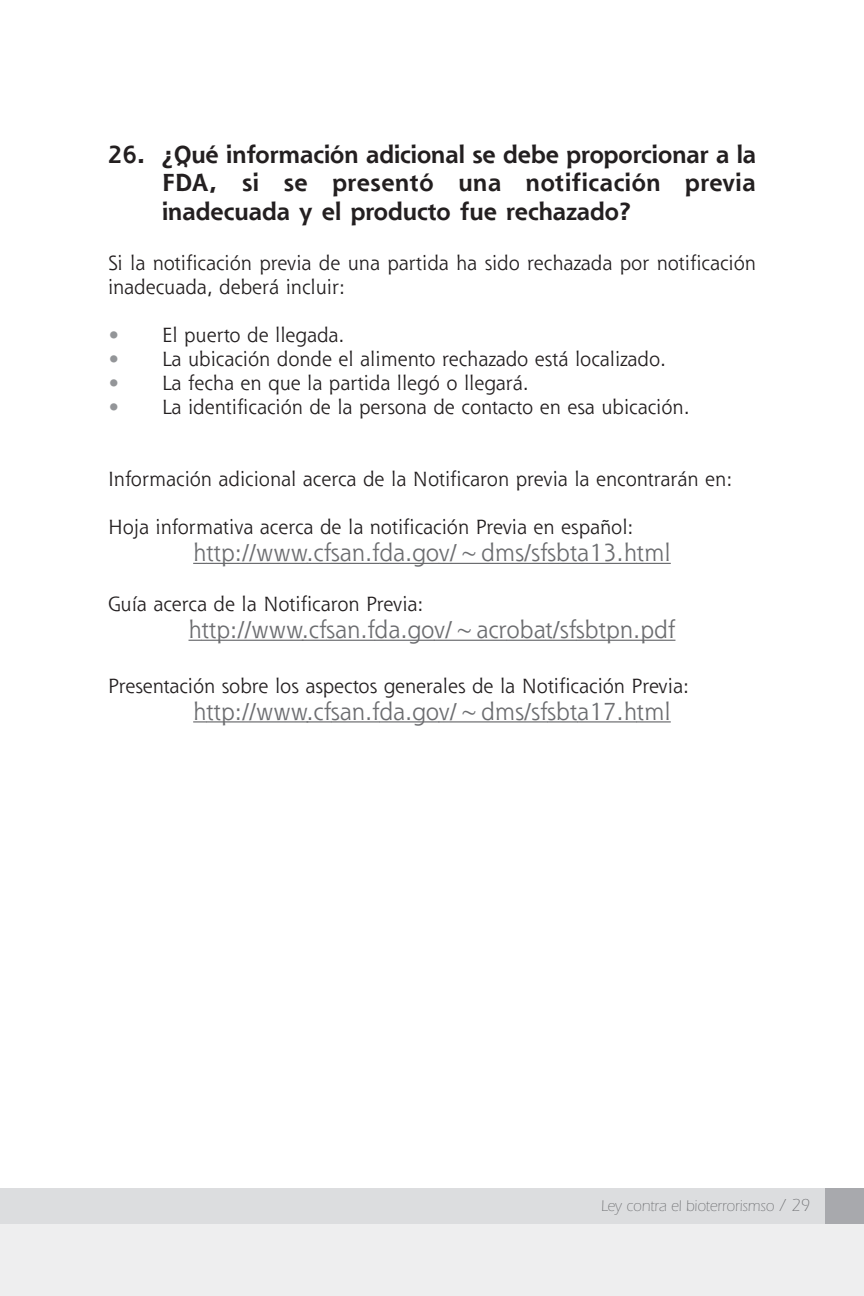
<style>
.page{position:relative;width:864px;height:1296px;background:#fff}
.page>*{position:absolute;margin:0;border:0;box-sizing:border-box;transform-origin:0 0}
.t1{font:24px "Shannon";color:#6c6d70}
.t2{font:700 24px/28.8px "Shannon";color:#231f20;text-align:justify}
.t3{font:20px/24px "Shannon";color:#231f20}
.t4{font:300 16px "Itc Eras";color:#6c6d70;scale:.95 1}
.s1{color:#939598}
.s2{font-size:18px}
</style>
<div class="page">
<div style="left:0;top:1209px;width:864px;height:87px;background:#eeeeef"></div>
<svg style="left:193px;top:563px;width:13px;height:1px"></svg>
<hr style="left:206px;top:563px;width:102px;height:1px;background:#6c6d70">
<svg style="left:308px;top:563px;width:23px;height:1px"></svg>
<hr style="left:331px;top:563px;width:49px;height:1px;background:#6c6d70">
<hr style="left:379px;top:563px;width:60px;height:1px;background:#6c6d70">
<hr style="left:438px;top:563px;width:110px;height:1px;background:#6c6d70">
<hr style="left:547px;top:563px;width:30px;height:1px;background:#6c6d70">
<hr style="left:577px;top:563px;width:60px;height:1px;background:#6c6d70">
<hr style="left:637px;top:563px;width:34px;height:1px;background:#6c6d70">
<svg style="left:189px;top:640px;width:12px;height:1px"></svg>
<hr style="left:201px;top:640px;width:103px;height:1px;background:#6c6d70">
<svg style="left:304px;top:640px;width:22px;height:1px"></svg>
<hr style="left:326px;top:640px;width:49px;height:1px;background:#6c6d70">
<hr style="left:375px;top:640px;width:60px;height:1px;background:#6c6d70">
<hr style="left:434px;top:640px;width:73px;height:1px;background:#6c6d70">
<hr style="left:507px;top:640px;width:39px;height:1px;background:#6c6d70">
<hr style="left:545px;top:640px;width:31px;height:1px;background:#6c6d70">
<hr style="left:576px;top:640px;width:99px;height:1px;background:#6c6d70">
<svg style="left:193px;top:721px;width:13px;height:2px"></svg>
<hr style="left:206px;top:721px;width:102px;height:2px;background:#6c6d70">
<hr style="left:306px;top:721px;width:25px;height:2px;background:#6c6d70">
<hr style="left:331px;top:721px;width:49px;height:2px;background:#6c6d70">
<hr style="left:379px;top:721px;width:60px;height:2px;background:#6c6d70">
<hr style="left:438px;top:721px;width:110px;height:2px;background:#6c6d70">
<hr style="left:547px;top:721px;width:30px;height:2px;background:#6c6d70">
<hr style="left:577px;top:721px;width:60px;height:2px;background:#6c6d70">
<hr style="left:637px;top:721px;width:34px;height:2px;background:#6c6d70">
<div style="left:0;top:1188px;width:864px;height:36px;background:#dcdddf"></div>
<div style="left:825px;top:1188px;width:39px;height:36px;background:#a8a9ad"></div>
<p class="t2" style="left:162px;top:142px;width:596px;text-indent:-54px">26. ¿Qué información adicional se debe proporcionar a la FDA, si se presentó una notificación previa inadecuada y el producto fue rechazado?</p>
<p class="t3" style="left:108px;top:253px;width:650px">Si la notificación previa de una partida ha sido rechazada por notificación inadecuada, deberá incluir:</p>
<p class="t3" style="left:108px;top:325px;width:238px"><span class="s1">•</span> El puerto de llegada.</p>
<p class="t3" style="left:108px;top:349px;width:560px"><span class="s1">•</span> La ubicación donde el alimento rechazado está localizado.</p>
<p class="t3" style="left:108px;top:373px;width:422px"><span class="s1">•</span> La fecha en que la partida llegó o llegará.</p>
<p class="t3" style="left:108px;top:397px;width:583px"><span class="s1">•</span> La identificación de la persona de contacto en esa ubicación.</p>
<p class="t3" style="left:108px;top:469px;width:626px">Información adicional acerca de la Notificaron previa la encontrarán en:</p>
<p class="t3" style="left:108px;top:517px;width:527px">Hoja informativa acerca de la notificación Previa en español:</p>
<p class="t1" style="left:193px;top:544px;width:479px">http://www.cfsan.fda.gov/~dms/sfsbta13.html</p>
<p class="t3" style="left:108px;top:594px;width:317px">Guía acerca de la Notificaron Previa:</p>
<p class="t1" style="left:189px;top:621px;width:488px">http://www.cfsan.fda.gov/~acrobat/sfsbtpn.pdf</p>
<p class="t3" style="left:108px;top:676px;width:583px">Presentación sobre los aspectos generales de la Notificación Previa:</p>
<p class="t1" style="left:193px;top:703px;width:479px">http://www.cfsan.fda.gov/~dms/sfsbta17.html</p>
<p class="t4" style="left:601px;top:1201px;width:221px">Ley contra el bioterrorismso <span class="s2">/ 29</span></p>
</div>
